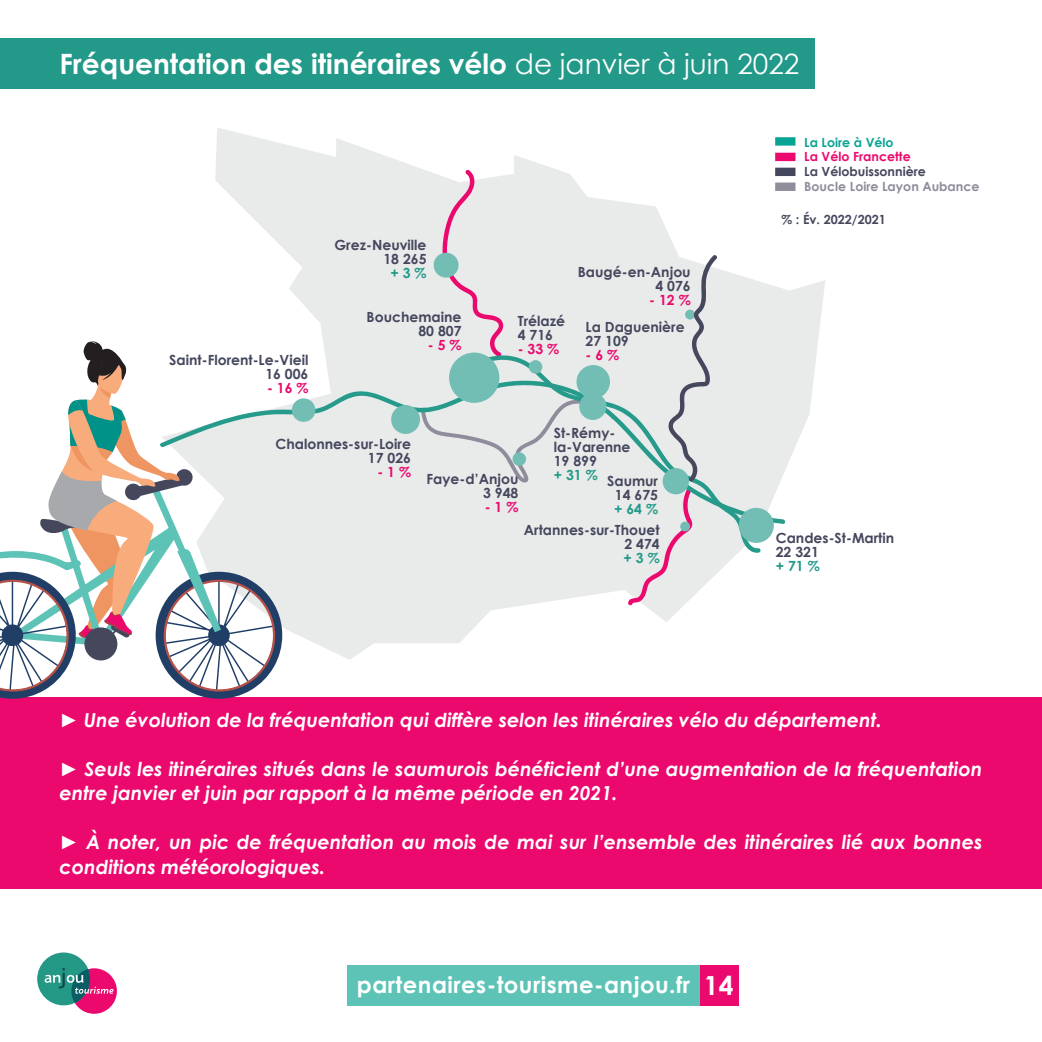
<style>
.page{position:relative;width:1042px;height:1042px;background:#fff}
.page>*{position:absolute;margin:0;border:0;box-sizing:border-box;transform-origin:0 0}
.t1{font:700 28px "Century Gothic";color:#fff}
.t2{font:700 22.75px "Century Gothic";letter-spacing:.02em;color:#fff}
.t3{font:italic 700 19.25px/24.5px "Century Gothic";color:#fff}
.t4{font:700 14px/14px "Century Gothic";color:#45485d;text-align:right}
.t5{font:700 14px "Century Gothic";color:#ec096d}
.t6{font:700 14px "Century Gothic";color:#239a89}
.t7{font:700 12.6px "Century Gothic";color:#45485d}
.t8{font:700 12.6px "Century Gothic";color:#8f8c9b}
.t9{font:700 12.6px "Century Gothic";color:#ec096d}
.t10{font:700 12.6px "Century Gothic";color:#0aa495}
.s1{font-weight:400}
.s2{font-size:26.25px}
</style>
<div class="page">
<div style="left:700px;top:965px;width:39px;height:41px;background:#ec096d"></div>
<div style="left:347px;top:965px;width:353px;height:41px;background:#5cc3b6"></div>
<div style="left:71px;top:968px;width:46px;height:46px;background:#ec096d;border-radius:50%"></div>
<div style="left:37px;top:952px;width:53px;height:53px;background:#239884;border-radius:50%"></div>
<svg style="left:45px;top:968px;width:69px;height:35px"></svg>
<svg style="left:215px;top:128px;width:610px;height:532px;fill:#e9ebeb"></svg>
<svg style="left:442px;top:169px;width:62px;height:188px;background:#ead9e1"></svg>
<svg style="left:282px;top:379px;width:504px;height:145px;background:#e4e9e9"></svg>
<div style="left:468px;top:354px;width:292px;height:199px;background:#e9ebeb"></div>
<div style="left:434px;top:253px;width:24px;height:25px;background:#72bdb4;border-radius:50%"></div>
<div style="left:449px;top:352px;width:50px;height:51px;background:#72bdb4;border-radius:50%"></div>
<div style="left:576px;top:365px;width:34px;height:33px;background:#72bdb4;border-radius:50%"></div>
<div style="left:529px;top:360px;width:13px;height:14px;background:#72bdb4;border-radius:50%"></div>
<div style="left:739px;top:508px;width:35px;height:35px;background:#72bdb4;border-radius:50%"></div>
<div style="left:292px;top:398px;width:23px;height:24px;background:#72bdb4;border-radius:50%"></div>
<div style="left:391px;top:405px;width:29px;height:29px;background:#72bdb4;border-radius:50%"></div>
<svg style="left:628px;top:254px;width:90px;height:351px;background:#dbdee0"></svg>
<div style="left:0;top:697px;width:1042px;height:192px;background:#ec096d"></div>
<div style="left:0;top:38px;width:814px;height:51px;background:#239a89"></div>
<svg style="left:0;top:341px;width:282px;height:358px"></svg>
<div style="left:579px;top:393px;width:27px;height:27px;background:#72bdb4;border-radius:50%"></div>
<div style="left:512px;top:452px;width:14px;height:14px;background:#72bdb4;border-radius:50%"></div>
<div style="left:775px;top:137px;width:20px;height:9px;background:#0aa495"></div>
<div style="left:775px;top:153px;width:20px;height:8px;background:#ec096d"></div>
<div style="left:775px;top:168px;width:20px;height:8px;background:#45485d"></div>
<div style="left:775px;top:182px;width:20px;height:9px;background:#8f8c9b"></div>
<h1 class="t1" style="left:60px;top:43px;width:741px">Fréquentation des itinéraires vélo <span class="s1">de janvier à juin 2022</span></h1>
<p class="t10" style="left:804px;top:133px;width:91px">La Loire à Vélo</p>
<p class="t9" style="left:804px;top:147px;width:108px">La Vélo Francette</p>
<p class="t7" style="left:804px;top:162px;width:123px">La Vélobuissonnière</p>
<p class="t8" style="left:804px;top:177px;width:177px">Boucle Loire Layon Aubance</p>
<p class="t4" style="left:169px;top:352px;width:141px">Saint-Florent-Le-Vieil<br>16 006</p>
<p class="t5" style="left:267px;top:377px;width:43px">- 16 %</p>
<p class="t4" style="left:334px;top:238px;width:94px">Grez-Neuville<br>18 265</p>
<p class="t6" style="left:390px;top:263px;width:38px">+ 3 %</p>
<p class="t4" style="left:367px;top:309px;width:96px">Bouchemaine<br>80 807</p>
<p class="t5" style="left:428px;top:334px;width:35px">- 5 %</p>
<p class="t4" style="left:518px;top:313px;width:49px;text-align:left">Trélazé<br>4 716</p>
<p class="t5" style="left:518px;top:338px;width:43px">- 33 %</p>
<p class="t4" style="left:578px;top:264px;width:114px">Baugé-en-Anjou<br>4 076</p>
<p class="t5" style="left:649px;top:289px;width:43px">- 12 %</p>
<p class="t4" style="left:585px;top:319px;width:101px;text-align:left">La Daguenière<br>27 109</p>
<p class="t5" style="left:585px;top:344px;width:35px">- 6 %</p>
<p class="t4" style="left:275px;top:436px;width:137px">Chalonnes-sur-Loire<br>17 026</p>
<p class="t5" style="left:377px;top:461px;width:35px">- 1 %</p>
<p class="t4" style="left:554px;top:425px;width:78px;text-align:left">St-Rémy&shy;la-Varenne<br>19 899</p>
<p class="t6" style="left:554px;top:464px;width:45px">+ 31 %</p>
<p class="t4" style="left:426px;top:471px;width:93px">Faye-d’Anjou<br>3 948</p>
<p class="t5" style="left:485px;top:496px;width:35px">- 1 %</p>
<p class="t4" style="left:607px;top:474px;width:52px;text-align:center">Saumur<br>14 675</p>
<p class="t6" style="left:614px;top:499px;width:45px">+ 64 %</p>
<p class="t4" style="left:524px;top:522px;width:137px">Artannes-sur-Thouet<br>2 474</p>
<p class="t6" style="left:623px;top:547px;width:38px">+ 3 %</p>
<p class="t7" style="left:781px;top:210px;width:106px">% : Év. 2022/2021</p>
<p class="t4" style="left:776px;top:531px;width:120px;text-align:left">Candes-St-Martin<br>22 321</p>
<p class="t6" style="left:776px;top:556px;width:45px">+ 71 %</p>
<p class="t3" style="left:60px;top:707px;width:824px">► Une évolution de la fréquentation qui diffère selon les itinéraires vélo du département.</p>
<p class="t3" style="left:60px;top:756px;width:924px">► Seuls les itinéraires situés dans le saumurois bénéficient d’une augmentation de la fréquentation entre janvier et juin par rapport à la même période en 2021.</p>
<p class="t3" style="left:60px;top:829px;width:924px">► À noter, un pic de fréquentation au mois de mai sur l’ensemble des itinéraires lié aux bonnes conditions météorologiques.</p>
<p class="t2" style="left:357px;top:967px;width:378px">partenaires-tourisme-anjou.fr <span class="s2">14</span></p>
</div>
